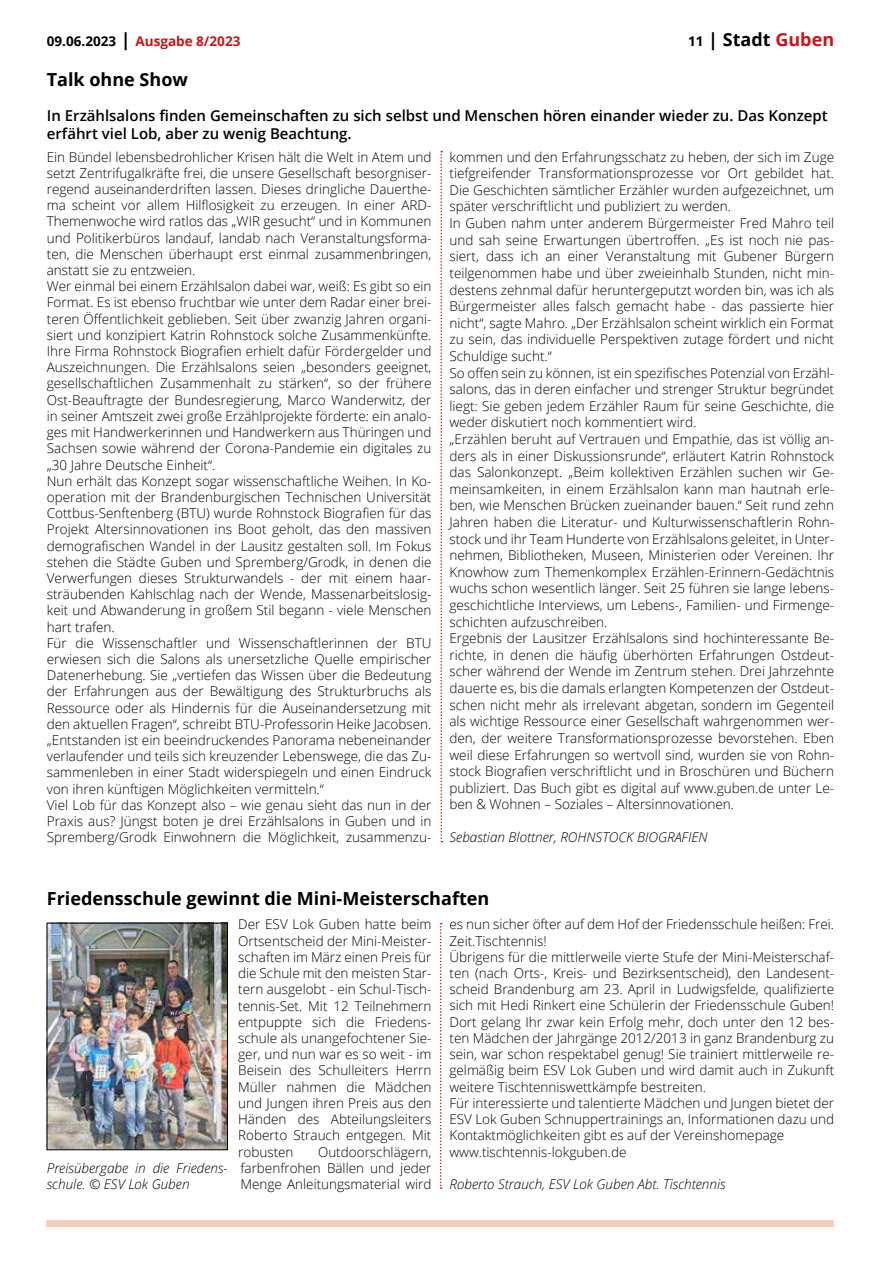
<style>
.page{position:relative;width:881px;height:1263px;background:#fff}
.page>*{position:absolute;margin:0;border:0;box-sizing:border-box;transform-origin:0 0}
.t1{font:700 18px "Open Sans";color:#000}
.t2{font:600 15px/18px "Open Sans";color:#000}
.t3{font:300 13.5px/16.2px "Open Sans";color:#000}
.t4{font:italic 300 13.5px/16.2px "Open Sans";color:#000}
.t5{font:700 13.5px "Open Sans";color:#cd1316}
.s1{color:#000}
.s2{font-size:18px;color:#000}
.s3{font-size:13.5px}
.s4{color:#cd1316}
</style>
<div class="page">
<svg style="left:440px;top:151px;width:2px;height:691px"></svg>
<svg style="left:440px;top:923px;width:1px;height:266px"></svg>
<img style="left:49px;top:925px;width:176px;height:223px">
<div style="left:47px;top:923px;width:180px;height:227px;border:1px solid #000"></div>
<div style="left:47px;top:1220px;width:786px;height:6px;background:#f4ccbb"></div>
<p class="t5" style="left:47px;top:32px;width:195px"><span class="s1">09.06.2023</span> <span class="s2">|</span> Ausgabe 8/2023</p>
<h1 class="t1" style="left:688px;top:27px;width:147px"><span class="s3">11</span> | Stadt <span class="s4">Guben</span></h1>
<h1 class="t1" style="left:47px;top:67px;width:143px">Talk ohne Show</h1>
<p class="t2" style="left:47px;top:106px;width:782px">In Erzählsalons finden Gemeinschaften zu sich selbst und Menschen hören einander wieder zu. Das Konzept erfährt viel Lob, aber zu wenig Beachtung.</p>
<p class="t3" style="left:47px;top:148px;width:386px">Ein Bündel lebensbedrohlicher Krisen hält die Welt in Atem und setzt Zentrifugalkräfte frei, die unsere Gesellschaft besorgniser&shy;regend auseinanderdriften lassen. Dieses dringliche Dauerthe&shy;ma scheint vor allem Hilflosigkeit zu erzeugen. In einer ARD-Themenwoche wird ratlos das „WIR gesucht“ und in Kommunen und Politikerbüros landauf, landab nach Veranstaltungsforma&shy;ten, die Menschen überhaupt erst einmal zusammenbringen, anstatt sie zu entzweien.<br>Wer einmal bei einem Erzählsalon dabei war, weiß: Es gibt so ein Format. Es ist ebenso fruchtbar wie unter dem Radar einer brei&shy;teren Öffentlichkeit geblieben. Seit über zwanzig Jahren organi&shy;siert und konzipiert Katrin Rohnstock solche Zusammenkünfte.<br>Ihre Firma Rohnstock Biografien erhielt dafür Fördergelder und Auszeichnungen. Die Erzählsalons seien „besonders geeignet, gesellschaftlichen Zusammenhalt zu stärken“, so der frühere Ost-Beauftragte der Bundesregierung, Marco Wanderwitz, der in seiner Amtszeit zwei große Erzählprojekte förderte: ein analo&shy;ges mit Handwerkerinnen und Handwerkern aus Thüringen und Sachsen sowie während der Corona-Pandemie ein digitales zu „30 Jahre Deutsche Einheit“.<br>Nun erhält das Konzept sogar wissenschaftliche Weihen. In Ko&shy;operation mit der Brandenburgischen Technischen Universität Cottbus-Senftenberg (BTU) wurde Rohnstock Biografien für das Projekt Altersinnovationen ins Boot geholt, das den massiven demografischen Wandel in der Lausitz gestalten soll. Im Fokus stehen die Städte Guben und Spremberg/Grodk, in denen die Verwerfungen dieses Strukturwandels - der mit einem haar&shy;sträubenden Kahlschlag nach der Wende, Massenarbeitslosig&shy;keit und Abwanderung in großem Stil begann - viele Menschen hart trafen.<br>Für die Wissenschaftler und Wissenschaftlerinnen der BTU erwiesen sich die Salons als unersetzliche Quelle empirischer Datenerhebung. Sie „vertiefen das Wissen über die Bedeutung der Erfahrungen aus der Bewältigung des Strukturbruchs als Ressource oder als Hindernis für die Auseinandersetzung mit den aktuellen Fragen“, schreibt BTU-Professorin Heike Jacobsen. „Entstanden ist ein beeindruckendes Panorama nebeneinander verlaufender und teils sich kreuzender Lebenswege, die das Zu&shy;sammenleben in einer Stadt widerspiegeln und einen Eindruck von ihren künftigen Möglichkeiten vermitteln.“<br>Viel Lob für das Konzept also – wie genau sieht das nun in der Praxis aus? Jüngst boten je drei Erzählsalons in Guben und in Spremberg/Grodk Einwohnern die Möglichkeit, zusammenzu-</p>
<p class="t3" style="left:449px;top:148px;width:386px;line-height:16.6px">kommen und den Erfahrungsschatz zu heben, der sich im Zuge tiefgreifender Transformationsprozesse vor Ort gebildet hat.<br>Die Geschichten sämtlicher Erzähler wurden aufgezeichnet, um später verschriftlicht und publiziert zu werden.<br>In Guben nahm unter anderem Bürgermeister Fred Mahro teil und sah seine Erwartungen übertroffen. „Es ist noch nie pas&shy;siert, dass ich an einer Veranstaltung mit Gubener Bürgern teilgenommen habe und über zweieinhalb Stunden, nicht min&shy;destens zehnmal dafür heruntergeputzt worden bin, was ich als Bürgermeister alles falsch gemacht habe - das passierte hier nicht“, sagte Mahro. „Der Erzählsalon scheint wirklich ein Format zu sein, das individuelle Perspektiven zutage fördert und nicht Schuldige sucht.“<br>So offen sein zu können, ist ein spezifisches Potenzial von Erzähl&shy;salons, das in deren einfacher und strenger Struktur begründet liegt: Sie geben jedem Erzähler Raum für seine Geschichte, die weder diskutiert noch kommentiert wird.<br>„Erzählen beruht auf Vertrauen und Empathie, das ist völlig an&shy;ders als in einer Diskussionsrunde“, erläutert Katrin Rohnstock das Salonkonzept. „Beim kollektiven Erzählen suchen wir Ge&shy;meinsamkeiten, in einem Erzählsalon kann man hautnah erle&shy;ben, wie Menschen Brücken zueinander bauen.“ Seit rund zehn Jahren haben die Literatur- und Kulturwissenschaftlerin Rohn&shy;stock und ihr Team Hunderte von Erzählsalons geleitet, in Unter&shy;nehmen, Bibliotheken, Museen, Ministerien oder Vereinen. Ihr Knowhow zum Themenkomplex Erzählen-Erinnern-Gedächtnis wuchs schon wesentlich länger. Seit 25 führen sie lange lebens&shy;geschichtliche Interviews, um Lebens-, Familien- und Firmenge&shy;schichten aufzuschreiben.<br>Ergebnis der Lausitzer Erzählsalons sind hochinteressante Be&shy;richte, in denen die häufig überhörten Erfahrungen Ostdeut&shy;scher während der Wende im Zentrum stehen. Drei Jahrzehnte dauerte es, bis die damals erlangten Kompetenzen der Ostdeut&shy;schen nicht mehr als irrelevant abgetan, sondern im Gegenteil als wichtige Ressource einer Gesellschaft wahrgenommen wer&shy;den, der weitere Transformationsprozesse bevorstehen. Eben weil diese Erfahrungen so wertvoll sind, wurden sie von Rohn&shy;stock Biografien verschriftlicht und in Broschüren und Büchern publiziert. Das Buch gibt es digital auf www.guben.de unter Le&shy;ben &amp; Wohnen – Soziales – Altersinnovationen.</p>
<p class="t4" style="left:449px;top:829px;width:259px">Sebastian Blottner, ROHNSTOCK BIOGRAFIEN</p>
<h1 class="t1" style="left:47px;top:885px;width:444px">Friedensschule gewinnt die Mini-Meisterschaften</h1>
<p class="t3" style="left:238px;top:916px;width:195px;text-align:justify">Der ESV Lok Guben hatte beim Ortsentscheid der Mini-Meister&shy;schaften im März einen Preis für die Schule mit den meisten Star&shy;tern ausgelobt - ein Schul-Tisch&shy;tennis-Set. Mit 12 Teilnehmern entpuppte sich die Friedens&shy;schule als unangefochtener Sie&shy;ger, und nun war es so weit - im Beisein des Schulleiters Herrn Müller nahmen die Mädchen und Jungen ihren Preis aus den Händen des Abteilungsleiters Roberto Strauch entgegen. Mit robusten</p>
<p class="t3" style="left:449px;top:916px;width:386px">es nun sicher öfter auf dem Hof der Friedensschule heißen: Frei.<br>Zeit.Tischtennis!<br>Übrigens für die mittlerweile vierte Stufe der Mini-Meisterschaf&shy;ten (nach Orts-, Kreis- und Bezirksentscheid), den Landesent&shy;scheid Brandenburg am 23. April in Ludwigsfelde, qualifizierte sich mit Hedi Rinkert eine Schülerin der Friedensschule Guben!<br>Dort gelang Ihr zwar kein Erfolg mehr, doch unter den 12 bes&shy;ten Mädchen der Jahrgänge 2012/2013 in ganz Brandenburg zu sein, war schon respektabel genug! Sie trainiert mittlerweile re&shy;gelmäßig beim ESV Lok Guben und wird damit auch in Zukunft weitere Tischtenniswettkämpfe bestreiten.<br>Für interessierte und talentierte Mädchen und Jungen bietet der ESV Lok Guben Schnuppertrainings an, Informationen dazu und Kontaktmöglichkeiten gibt es auf der Vereinshomepage www.tischtennis-lokguben.de</p>
<p class="t4" style="left:449px;top:1175px;width:277px">Roberto Strauch, ESV Lok Guben Abt. Tischtennis</p>
<p class="t3" style="left:240px;top:1143px;width:192px;text-align:justify;text-indent:77px">Outdoorschlägern, farbenfrohen Bällen und jeder Menge Anleitungsmaterial wird</p>
<p class="t4" style="left:47px;top:1159px;width:182px">Preisübergabe in die Friedens&shy;schule. © ESV Lok Guben</p>
</div>
